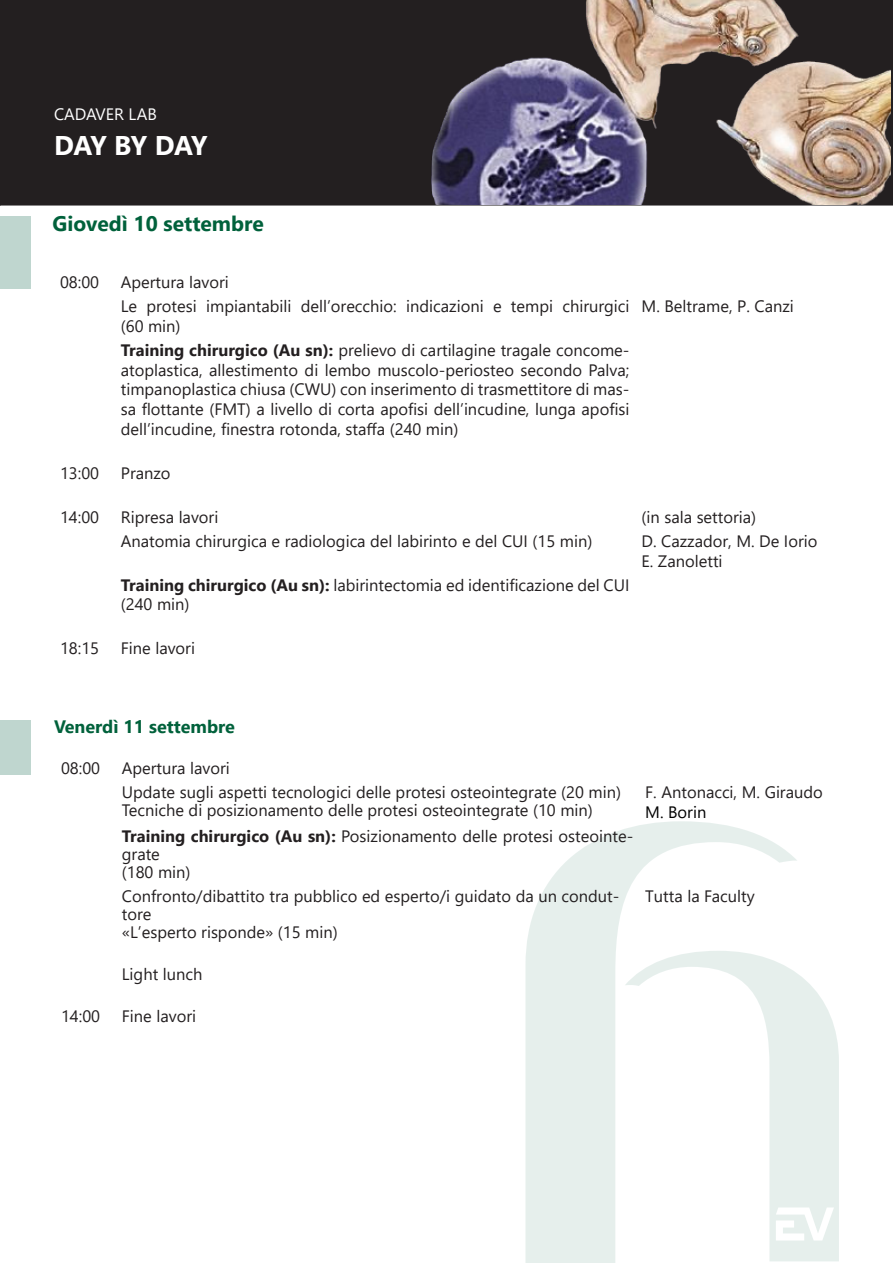
<style>
.page{position:relative;width:893px;height:1263px;background:#fff}
.page>*{position:absolute;margin:0;border:0;box-sizing:border-box;transform-origin:0 0}
.t1{font:700 27px "Segoe UI";letter-spacing:-.025em;color:#fff}
.t2{font:700 21px "Segoe UI";color:#00613b}
.t3{font:700 18px "Segoe UI";color:#00613b}
.t4{font:16.5px/19.8px "Segoe UI";color:#231f20}
.t5{font:16.5px "Segoe UI";color:#fff}
.t6{font:16.5px "Segoe UI";color:#000}
.s1{font-weight:700}
</style>
<div class="page">
<svg style="left:525px;top:821px;width:272px;height:442px;fill:#e6efec"></svg>
<svg style="left:625px;top:951px;width:214px;height:310px"></svg>
<svg style="left:776px;top:1207px;width:58px;height:33px"></svg>
<div style="left:1px;top:0;width:892px;height:206px;background:#231f20"></div>
<svg style="left:0;top:0;width:1px;height:206px"></svg>
<div style="left:0;top:720px;width:31px;height:54px;background:#bfd6cf"></div>
<div style="left:0;top:216px;width:31px;height:72px;background:#bfd6cf"></div>
<img style="left:415px;top:0;width:475px;height:204px">
<p class="t5" style="left:54px;top:99px;width:104px">CADAVER LAB</p>
<p class="t1" style="left:54px;top:119px;width:155px">DAY BY DAY</p>
<p class="t2" style="left:53px;top:204px;width:213px">Giovedì 10 settembre</p>
<p class="t4" style="left:60px;top:271px;width:41px">08:00</p>
<p class="t4" style="left:121px;top:271px;width:110px">Apertura lavori</p>
<p class="t4" style="left:121px;top:295px;width:510px">Le protesi impiantabili dell’orecchio: indicazioni e tempi chirurgici (60 min)</p>
<p class="t4" style="left:641px;top:295px;width:154px">M. Beltrame, P. Canzi</p>
<p class="t4" style="left:121px;top:339px;width:510px;text-align:justify"><span class="s1">Training chirurgico (Au sn):</span> prelievo di cartilagine tragale concome&shy;atoplastica, allestimento di lembo muscolo-periosteo secondo Palva; timpanoplastica chiusa (CWU) con inserimento di trasmettitore di mas&shy;sa flottante (FMT) a livello di corta apofisi dell’incudine, lunga apofisi dell’incudine, finestra rotonda, staffa (240 min)</p>
<p class="t4" style="left:60px;top:462px;width:41px">13:00</p>
<p class="t4" style="left:121px;top:462px;width:51px">Pranzo</p>
<p class="t4" style="left:60px;top:505px;width:41px">14:00</p>
<p class="t4" style="left:121px;top:505px;width:99px">Ripresa lavori</p>
<p class="t4" style="left:641px;top:505px;width:116px">(in sala settoria)</p>
<p class="t4" style="left:121px;top:529px;width:473px">Anatomia chirurgica e radiologica del labirinto e del CUI (15 min)</p>
<p class="t4" style="left:641px;top:529px;width:177px">D. Cazzador, M. De Iorio</p>
<p class="t4" style="left:641px;top:549px;width:83px">E. Zanoletti</p>
<p class="t4" style="left:121px;top:573px;width:510px"><span class="s1">Training chirurgico (Au sn):</span> labirintectomia ed identificazione del CUI (240 min)</p>
<p class="t4" style="left:60px;top:637px;width:41px">18:15</p>
<p class="t4" style="left:121px;top:637px;width:76px">Fine lavori</p>
<p class="t3" style="left:54px;top:710px;width:183px">Venerdì 11 settembre</p>
<p class="t4" style="left:61px;top:757px;width:41px">08:00</p>
<p class="t4" style="left:122px;top:757px;width:110px">Apertura lavori</p>
<p class="t4" style="left:122px;top:781px;width:501px">Update sugli aspetti tecnologici delle protesi osteointegrate (20 min)</p>
<p class="t4" style="left:122px;top:799px;width:472px">Tecniche di posizionamento delle protesi osteointegrate (10 min)</p>
<p class="t4" style="left:645px;top:781px;width:179px">F. Antonacci, M. Giraudo</p>
<p class="t6" style="left:645px;top:796px;width:63px">M. Borin</p>
<p class="t4" style="left:122px;top:826px;width:513px;line-height:18px"><span class="s1">Training chirurgico (Au sn):</span> Posizionamento delle protesi osteointe&shy;grate</p>
<p class="t4" style="left:122px;top:861px;width:70px">(180 min)</p>
<p class="t4" style="left:122px;top:886px;width:499px;line-height:18px">Confronto/dibattito tra pubblico ed esperto/i guidato da un condut&shy;tore<br>«L’esperto risponde» (15 min)</p>
<p class="t4" style="left:645px;top:885px;width:111px">Tutta la Faculty</p>
<p class="t4" style="left:122px;top:963px;width:82px">Light lunch</p>
<p class="t4" style="left:61px;top:1005px;width:41px">14:00</p>
<p class="t4" style="left:122px;top:1005px;width:76px">Fine lavori</p>
</div>
